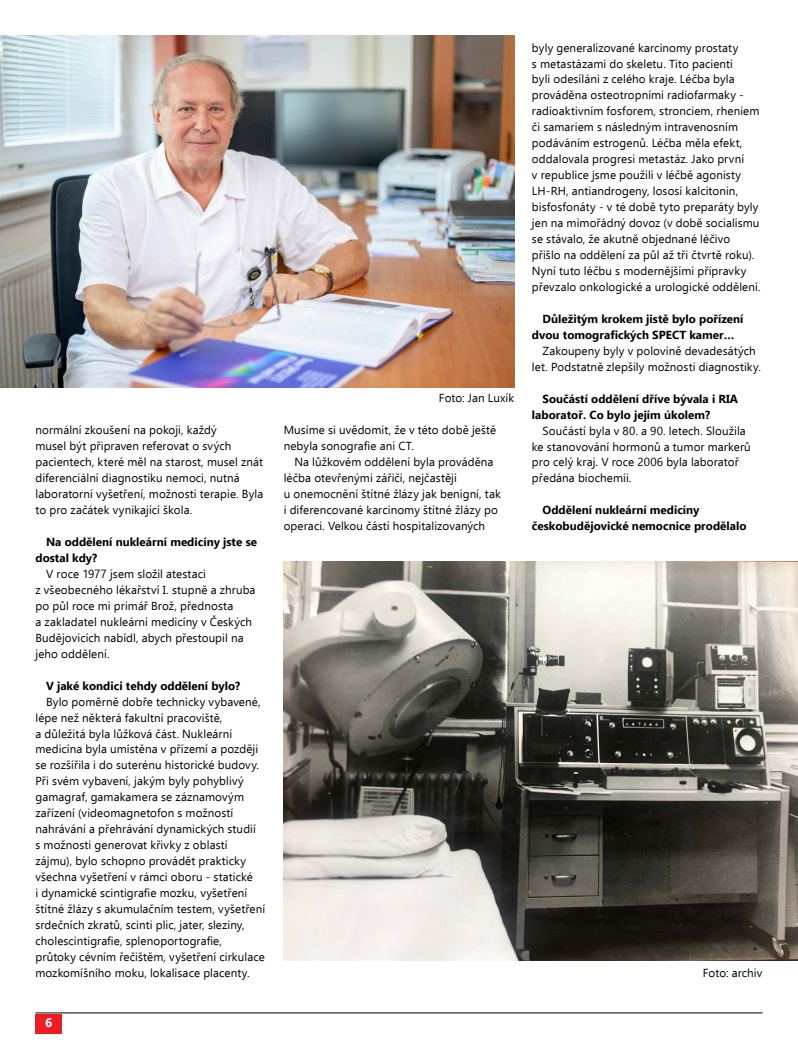
<style>
.page{position:relative;width:798px;height:1053px;background:#fff}
.page>*{position:absolute;margin:0;border:0;box-sizing:border-box;transform-origin:0 0}
.t1{font:700 12.5px "Ebrima";color:#fff}
.t2{font:11.62px/16px "Ebrima";letter-spacing:.01em;color:#000}
.t3{font:700 11.62px/16px "Ebrima";color:#000}
</style>
<div class="page">
<div style="left:35px;top:1013px;width:27px;height:20px;background:#ed1d24"></div>
<hr style="left:35px;top:1012px;width:727px;height:1px;background:#000">
<img style="left:0;top:36px;width:514px;height:351px">
<img style="left:283px;top:562px;width:514px;height:398px">
<p class="t2" style="left:35px;top:422px;width:229px">normální zkoušení na pokoji, každý<br>musel být připraven referovat o svých pacientech, které měl na starost, musel znát diferenciální diagnostiku nemoci, nutná laboratorní vyšetření, možnosti terapie. Byla to pro začátek vynikající škola.</p>
<p class="t3" style="left:35px;top:533px;width:223px;text-indent:11px">Na oddělení nukleární medicíny jste se dostal kdy?</p>
<p class="t2" style="left:35px;top:565px;width:221px;text-indent:11px">V roce 1977 jsem složil atestaci<br>z všeobecného lékařství I. stupně a zhruba po půl roce mi primář Brož, přednosta<br>a zakladatel nukleární medicíny v Českých Budějovicích nabídl, abych přestoupil na jeho oddělení.</p>
<p class="t3" style="left:46px;top:676px;width:196px">V jaké kondici tehdy oddělení bylo?</p>
<p class="t2" style="left:35px;top:693px;width:231px;text-indent:11px">Bylo poměrně dobře technicky vybavené, lépe než některá fakultní pracoviště,<br>a důležitá byla lůžková část. Nukleární medicína byla umístěna v přízemí a později se rozšířila i do suterénu historické budovy.<br>Při svém vybavení, jakým byly pohyblivý gamagraf, gamakamera se záznamovým zařízení (videomagnetofon s možností nahrávání a přehrávání dynamických studií<br>s možnosti generovat křivky z oblastí zájmu), bylo schopno provádět prakticky všechna vyšetření v rámci oboru - statické<br>i dynamické scintigrafie mozku, vyšetření štítné žlázy s akumulačním testem, vyšetření srdečních zkratů, scinti plic, jater, sleziny, cholescintigrafie, splenoportografie, průtoky cévním řečištěm, vyšetření cirkulace mozkomíšního moku, lokalisace placenty.</p>
<p class="t1" style="left:45px;top:1013px;width:9px">6</p>
<p class="t2" style="left:439px;top:390px;width:77px">Foto: Jan Luxík</p>
<p class="t2" style="left:283px;top:422px;width:214px">Musíme si uvědomit, že v této době ještě nebyla sonografie ani CT.</p>
<p class="t2" style="left:283px;top:454px;width:218px;text-indent:11px">Na lůžkovém oddělení byla prováděna léčba otevřenými zářiči, nejčastěji<br>u onemocnění štítné žlázy jak benigní, tak i diferencované karcinomy štítné žlázy po operaci. Velkou částí hospitalizovaných</p>
<p class="t2" style="left:531px;top:39px;width:230px">byly generalizované karcinomy prostaty<br>s metastázami do skeletu. Tito pacienti<br>byli odesíláni z celého kraje. Léčba byla prováděna osteotropními radiofarmaky - radioaktivním fosforem, stronciem, rheniem či samariem s následným intravenosním podáváním estrogenů. Léčba měla efekt, oddalovala progresi metastáz. Jako první<br>v republice jsme použili v léčbě agonisty LH-RH, antiandrogeny, lososí kalcitonin, bisfosfonáty - v té době tyto preparáty byly jen na mimořádný dovoz (v době socialismu se stávalo, že akutně objednané léčivo přišlo na oddělení za půl až tři čtvrtě roku).<br>Nyní tuto léčbu s modernějšími přípravky převzalo onkologické a urologické oddělení.</p>
<p class="t3" style="left:531px;top:310px;width:213px;text-indent:11px">Důležitým krokem jistě bylo pořízení dvou tomografických SPECT kamer…</p>
<p class="t2" style="left:531px;top:342px;width:230px;text-align:center">Zakoupeny byly v polovině devadesátých let. Podstatně zlepšily možnosti diagnostiky.</p>
<p class="t3" style="left:531px;top:390px;width:207px;text-indent:11px">Součástí oddělení dříve bývala i RIA laboratoř. Co bylo jejím úkolem?</p>
<p class="t2" style="left:531px;top:422px;width:220px;text-indent:11px">Součástí byla v 80. a 90. letech. Sloužila ke stanovování hormonů a tumor markerů pro celý kraj. V roce 2006 byla laboratoř předána biochemii.</p>
<p class="t3" style="left:531px;top:501px;width:216px;text-indent:11px">Oddělení nukleární medicíny českobudějovické nemocnice prodělalo</p>
<p class="t2" style="left:702px;top:964px;width:61px">Foto: archiv</p>
</div>
